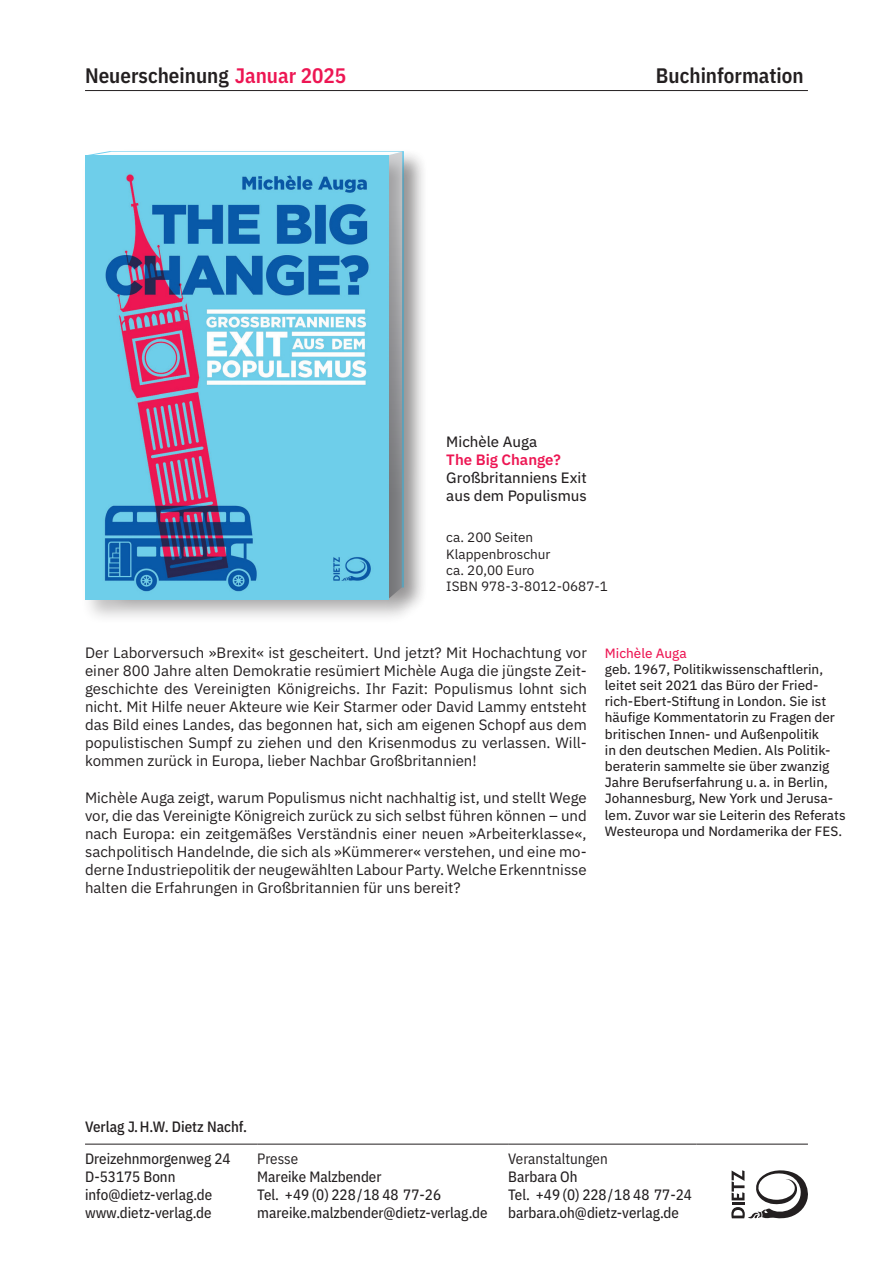
<style>
.page{position:relative;width:893px;height:1263px;background:#fff}
.page>*{position:absolute;margin:0;border:0;box-sizing:border-box;transform-origin:0 0}
.t1{font:600 21px "IBM Plex Sans Cond";color:#231f20}
.t2{font:15px/18px "IBM Plex Sans";color:#231f20;text-align:justify}
.t3{font:15px/18px "IBM Plex Sans Cond Text";color:#231f20}
.t4{font:15px/18px "IBM Plex Sans Text";color:#231f20}
.t5{font:500 15px "IBM Plex Sans Cond";color:#231f20}
.t6{font:15px "IBM Plex Sans Cond";color:#231f20}
.t7{font:600 15px "IBM Plex Sans";color:#ed1653}
.t8{font:13.5px/16.2px "IBM Plex Sans Text";color:#231f20}
.t9{font:13.5px/16.2px "IBM Plex Sans";color:#231f20}
.t10{font:13.5px "IBM Plex Sans Text";color:#ed1653}
.s1{color:#ed1653}
</style>
<div class="page">
<hr style="left:85px;top:90px;width:723px;height:1px;background:#231f20">
<hr style="left:85px;top:1144px;width:172px;height:1px;background:#231f20">
<hr style="left:257px;top:1144px;width:251px;height:1px;background:#231f20">
<hr style="left:508px;top:1144px;width:188px;height:1px;background:#231f20">
<hr style="left:696px;top:1144px;width:112px;height:1px;background:#231f20">
<svg style="left:731px;top:1170px;width:77px;height:48px"></svg>
<div style="left:383px;top:149px;width:44px;height:473px;background:#231f20;opacity:.28"></div>
<div style="left:81px;top:152px;width:332px;height:472px;background:#231f20;opacity:.28"></div>
<img style="left:85px;top:156px;width:303px;height:444px">
<h1 class="t1" style="left:85px;top:59px;width:263px">Neuerscheinung <span class="s1">Januar 2025</span></h1>
<h1 class="t1" style="left:656px;top:59px;width:149px">Buchinformation</h1>
<p class="t4" style="left:446px;top:431px;width:92px">Michèle Auga</p>
<p class="t7" style="left:446px;top:448px;width:116px">The Big Change?</p>
<p class="t4" style="left:446px;top:467px;width:142px">Großbritanniens Exit aus dem Populismus</p>
<p class="t9" style="left:446px;top:528px;width:163px">ca. 200 Seiten<br>Klappenbroschur<br>ca. 20,00 Euro<br>ISBN 978-3-8012-0687-1</p>
<p class="t2" style="left:85px;top:642px;width:503px">Der Laborversuch »Brexit« ist gescheitert. Und jetzt? Mit Hochachtung vor einer 800 Jahre alten Demokratie resümiert Michèle Auga die jüngste Zeit&shy;geschichte des Vereinigten Königreichs. Ihr Fazit: Populismus lohnt sich nicht. Mit Hilfe neuer Akteure wie Keir Starmer oder David Lammy entsteht das Bild eines Landes, das begonnen hat, sich am eigenen Schopf aus dem populistischen Sumpf zu ziehen und den Krisenmodus zu verlassen. Will&shy;kommen zurück in Europa, lieber Nachbar Großbritannien!</p>
<p class="t2" style="left:85px;top:787px;width:503px">Michèle Auga zeigt, warum Populismus nicht nachhaltig ist, und stellt Wege vor, die das Vereinigte Königreich zurück zu sich selbst führen können – und nach Europa: ein zeitgemäßes Verständnis einer neuen »Arbeiterklasse«, sachpolitisch Handelnde, die sich als »Kümmerer« verstehen, und eine mo&shy;derne Industriepolitik der neugewählten Labour Party. Welche Erkenntnisse halten die Erfahrungen in Großbritannien für uns bereit?</p>
<p class="t10" style="left:605px;top:642px;width:83px">Michèle Auga</p>
<p class="t8" style="left:605px;top:660px;width:242px">geb. 1967, Politikwissenschaftlerin, leitet seit 2021 das Büro der Fried&shy;rich-Ebert-Stiftung in London. Sie ist häufige Kommentatorin zu Fragen der britischen Innen- und Außenpolitik<br>in den deutschen Medien. Als Politik&shy;beraterin sammelte sie über zwanzig Jahre Berufserfahrung u.a. in Berlin, Johannesburg, New York und Jerusa&shy;lem. Zuvor war sie Leiterin des Referats Westeuropa und Nordamerika der FES.</p>
<p class="t5" style="left:85px;top:1115px;width:164px">Verlag J.H.W. Dietz Nachf.</p>
<p class="t3" style="left:85px;top:1149px;width:147px">Dreizehnmorgenweg 24<br>D-53175 Bonn info@dietz-verlag.de www.dietz-verlag.de</p>
<p class="t6" style="left:257px;top:1147px;width:42px">Presse</p>
<p class="t3" style="left:257px;top:1167px;width:232px">Mareike Malzbender<br>Tel. +49 (0) 228/18 48 77-26 mareike.malzbender@dietz-verlag.de</p>
<p class="t6" style="left:508px;top:1147px;width:101px">Veranstaltungen</p>
<p class="t3" style="left:508px;top:1167px;width:185px">Barbara Oh<br>Tel. +49 (0) 228/18 48 77-24 barbara.oh@dietz-verlag.de</p>
</div>
